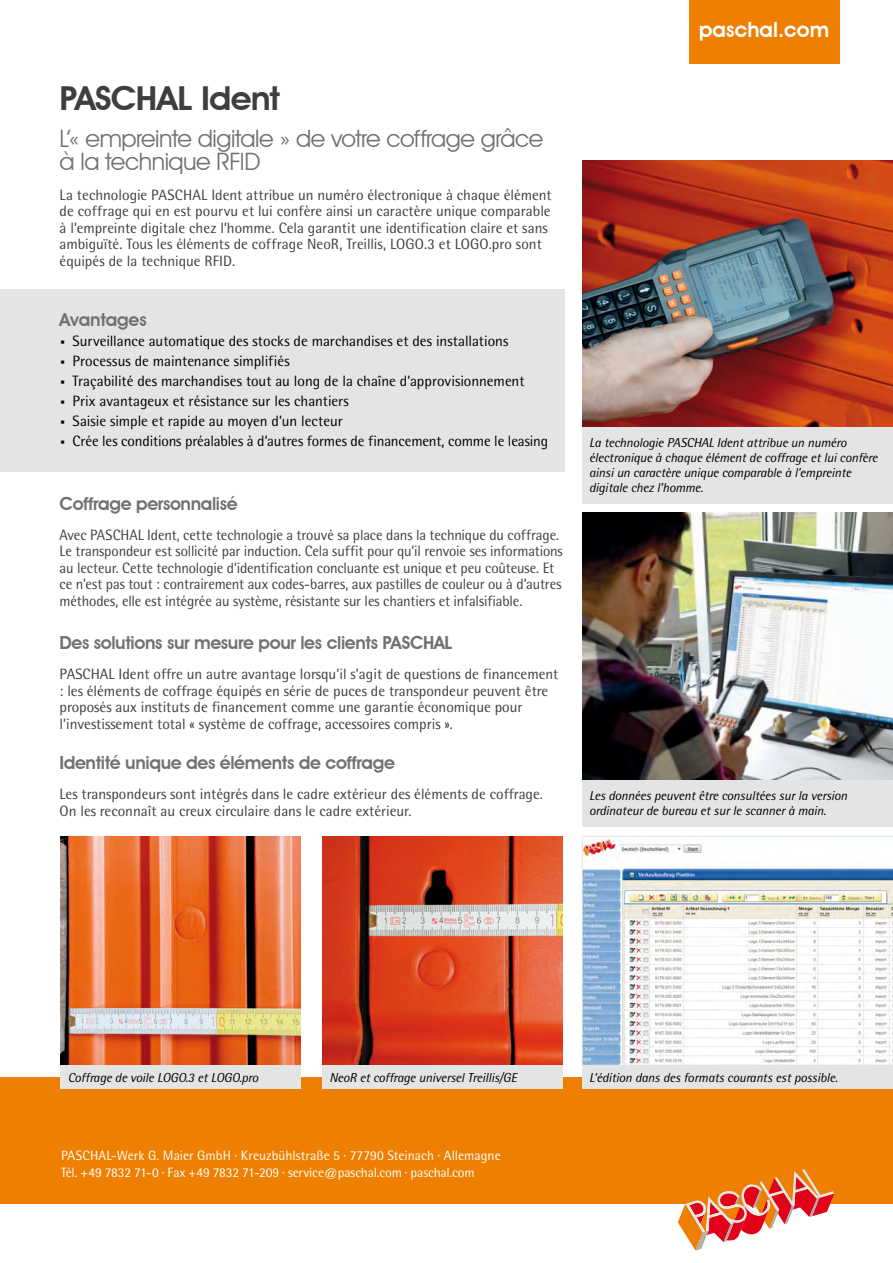
<style>
.page{position:relative;width:893px;height:1263px;background:#fff}
.page>*{position:absolute;margin:0;border:0;box-sizing:border-box;transform-origin:0 0}
.t1{font:600 33px "Avant Garde IT Cby BT";letter-spacing:-.02em;color:#3e3d40;scale:1.04 1}
.Bildunterschriften{font:24px/23px "Avant Garde IT Cby BT";letter-spacing:-.02em;color:#707172}
.t2{font:600 21px "Avant Garde IT Cby BT";color:#fff}
.Bildunterschriften-2{font:600 18px "Avant Garde IT Cby BT";letter-spacing:-.02em;color:#707172}
.Bildunterschriften-3{font:15px/16.5px "Rotis Semi Sans";color:#3e3d40}
.Bildunterschriften-4{font:15px "Rotis Semi Sans";color:#000}
.t3{font:13.5px "Rotis Semi Sans";color:#fff}
.Bildunterschriften-5{font:italic 13.05px/15.3px "Rotis Semi Sans";letter-spacing:-.01em;color:#000}
.s1{font-family:"Avant Garde";font-weight:600;font-size:23.25px}
</style>
<div class="page">
<img style="left:322px;top:836px;width:241px;height:229px">
<img style="left:61px;top:836px;width:240px;height:229px">
<svg style="left:582px;top:836px;width:311px;height:229px"></svg>
<div style="left:0;top:1076px;width:893px;height:127px;background:#ee7f00"></div>
<svg style="left:678px;top:1169px;width:156px;height:81px"></svg>
<img style="left:582px;top:160px;width:311px;height:267px">
<div style="left:689px;top:0;width:150px;height:64px;background:#ee7f00"></div>
<div style="left:0;top:289px;width:565px;height:182px;background:#e3e4e4"></div>
<div style="left:582px;top:427px;width:311px;height:77px;background:#e3e4e4"></div>
<img style="left:582px;top:513px;width:311px;height:267px">
<div style="left:582px;top:1065px;width:311px;height:24px;background:#e3e4e4"></div>
<div style="left:60px;top:1065px;width:241px;height:24px;background:#e3e4e4"></div>
<div style="left:582px;top:780px;width:311px;height:47px;background:#e3e4e4"></div>
<div style="left:322px;top:1065px;width:241px;height:24px;background:#e3e4e4"></div>
<p class="t1" style="left:60px;top:79px;width:213px">PASCHAL Ident</p>
<p class="Bildunterschriften" style="left:60px;top:126px;width:485px">L’« empreinte digitale » de votre coffrage grâce à la technique RFID</p>
<p class="Bildunterschriften-3" style="left:60px;top:186px;width:494px">La technologie PASCHAL Ident attribue un numéro électronique à chaque élément de coffrage qui en est pourvu et lui confère ainsi un caractère unique comparable à l’empreinte digitale chez l’homme. Cela garantit une identification claire et sans ambiguïté. Tous les éléments de coffrage NeoR, Treillis, LOGO.3 et LOGO.pro sont équipés de la technique RFID.</p>
<p class="t2" style="left:699px;top:17px;width:132px">paschal.com</p>
<p class="Bildunterschriften-2" style="left:60px;top:309px;width:89px">Avantages</p>
<p class="Bildunterschriften-4" style="left:60px;top:332px;width:450px"><span class="s1">·</span> Surveillance automatique des stocks de marchandises et des installations</p>
<p class="Bildunterschriften-4" style="left:60px;top:352px;width:232px"><span class="s1">·</span> Processus de maintenance simplifiés</p>
<p class="Bildunterschriften-4" style="left:60px;top:372px;width:466px"><span class="s1">·</span> Traçabilité des marchandises tout au long de la chaîne d’approvisionnement</p>
<p class="Bildunterschriften-4" style="left:60px;top:392px;width:291px"><span class="s1">·</span> Prix avantageux et résistance sur les chantiers</p>
<p class="Bildunterschriften-4" style="left:60px;top:412px;width:285px"><span class="s1">·</span> Saisie simple et rapide au moyen d’un lecteur</p>
<p class="Bildunterschriften-4" style="left:60px;top:432px;width:490px"><span class="s1">·</span> Crée les conditions préalables à d’autres formes de financement, comme le leasing</p>
<p class="Bildunterschriften-5" style="left:589px;top:434px;width:290px">La technologie PASCHAL Ident attribue un numéro électronique à chaque élément de coffrage et lui confère ainsi un caractère unique comparable à l’empreinte digitale chez l’homme.</p>
<p class="Bildunterschriften-2" style="left:60px;top:493px;width:180px">Coffrage personnalisé</p>
<p class="Bildunterschriften-3" style="left:60px;top:526px;width:505px">Avec PASCHAL Ident, cette technologie a trouvé sa place dans la technique du coffrage.<br>Le transpondeur est sollicité par induction. Cela suffit pour qu’il renvoie ses informations au lecteur. Cette technologie d’identification concluante est unique et peu coûteuse. Et ce n’est pas tout : contrairement aux codes-barres, aux pastilles de couleur ou à d’autres méthodes, elle est intégrée au système, résistante sur les chantiers et infalsifiable.</p>
<p class="Bildunterschriften-2" style="left:60px;top:632px;width:394px">Des solutions sur mesure pour les clients PASCHAL</p>
<p class="Bildunterschriften-3" style="left:60px;top:666px;width:500px">PASCHAL Ident offre un autre avantage lorsqu’il s’agit de questions de financement : les éléments de coffrage équipés en série de puces de transpondeur peuvent être proposés aux instituts de financement comme une garantie économique pour l’investissement total « système de coffrage, accessoires compris ».</p>
<p class="Bildunterschriften-2" style="left:60px;top:752px;width:337px">Identité unique des éléments de coffrage</p>
<p class="Bildunterschriften-3" style="left:60px;top:786px;width:485px">Les transpondeurs sont intégrés dans le cadre extérieur des éléments de coffrage.<br>On les reconnaît au creux circulaire dans le cadre extérieur.</p>
<p class="Bildunterschriften-5" style="left:589px;top:788px;width:260px">Les données peuvent être consultées sur la version ordinateur de bureau et sur le scanner à main.</p>
<p class="Bildunterschriften-5" style="left:329px;top:1069px;width:189px">NeoR et coffrage universel Treillis/GE</p>
<p class="Bildunterschriften-5" style="left:68px;top:1069px;width:192px">Coffrage de voile LOGO.3 et LOGO.pro</p>
<p class="Bildunterschriften-5" style="left:589px;top:1069px;width:250px">L’édition dans des formats courants est possible.</p>
<p class="t3" style="left:61px;top:1147px;width:441px">PASCHAL-Werk G. Maier GmbH · Kreuzbühlstraße 5 · 77790 Steinach · Allemagne</p>
<p class="t3" style="left:61px;top:1164px;width:415px">Tél. +49 7832 71-0 · Fax +49 7832 71-209 · service@paschal.com · paschal.com</p>
</div>
